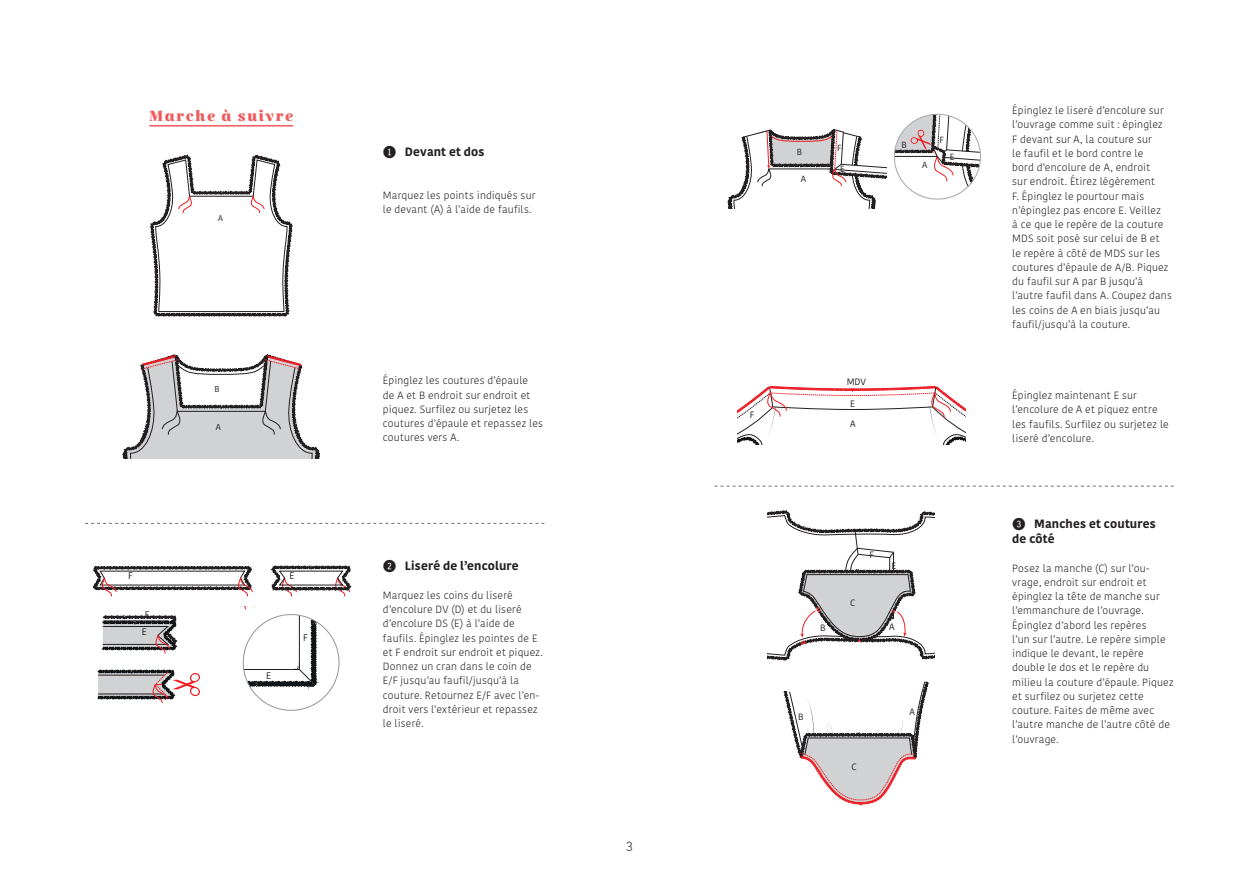
<style>
.page{position:relative;width:1259px;height:893px;background:#fff}
.page>*{position:absolute;margin:0;border:0;box-sizing:border-box;transform-origin:0 0}
.intitle_L1000{font:800 15px "Gabriela Alt";letter-spacing:.105em;color:#f0595b}
.Let_op{font:13.5px "Kohinoor";color:#57585a}
.InterTitle{font:700 12px/15px "Kohinoor";letter-spacing:.015em;color:#231f20}
.Text{font:300 10.5px/14.2px "Kohinoor";letter-spacing:.015em;color:#231f20}
.t1{font:9.45px "Kohinoor";color:#231f20}
.t2{font:9.3px "Kohinoor";color:#231f20}
.t3{font:9.15px "Kohinoor";color:#231f20}
.t4{font:8.85px "Kohinoor";color:#231f20}
.t5{font:8.55px "Kohinoor";color:#231f20}
.t6{font:8.1px "Kohinoor";color:#231f20}
.s1{font-family:"Fyra Numeric Circle Closed";font-weight:400;font-size:16.5px}
</style>
<div class="page">
<hr style="left:149px;top:125px;width:144px;height:2px;background:#f0595b">
<svg style="left:85px;top:523px;width:459px;height:1px"></svg>
<svg style="left:714px;top:486px;width:460px;height:1px"></svg>
<svg style="left:151px;top:156px;width:141px;height:159px"></svg>
<svg style="left:122px;top:355px;width:198px;height:104px"></svg>
<svg style="left:242px;top:607px;width:75px;height:80px"></svg>
<svg style="left:98px;top:670px;width:102px;height:33px"></svg>
<svg style="left:103px;top:615px;width:74px;height:39px;background:#9a9899"></svg>
<svg style="left:93px;top:566px;width:160px;height:31px"></svg>
<svg style="left:272px;top:566px;width:78px;height:31px"></svg>
<svg style="left:894px;top:114px;width:86px;height:86px"></svg>
<svg style="left:727px;top:129px;width:160px;height:80px"></svg>
<svg style="left:737px;top:386px;width:229px;height:58px"></svg>
<svg style="left:784px;top:681px;width:144px;height:125px"></svg>
<svg style="left:768px;top:511px;width:167px;height:148px"></svg>
<p class="intitle_L1000" style="left:149px;top:107px;width:145px">Marche à suivre</p>
<p class="Text" style="left:1012px;top:104px;width:161px">Épinglez le liseré d’encolure sur l’ouvrage comme suit : épinglez<br>F devant sur A, la couture sur<br>le faufil et le bord contre le<br>bord d’encolure de A, endroit<br>sur endroit. Étirez légèrement<br>F. Épinglez le pourtour mais n’épinglez pas encore E. Veillez<br>à ce que le repère de la couture<br>MDS soit posé sur celui de B et<br>le repère à côté de MDS sur les coutures d’épaule de A/B. Piquez du faufil sur A par B jusqu’à l’autre faufil dans A. Coupez dans les coins de A en biais jusqu’au faufil/jusqu’à la couture.</p>
<p class="t4" style="left:939px;top:134px;width:6px">F</p>
<p class="t4" style="left:901px;top:140px;width:7px">B</p>
<p class="t4" style="left:837px;top:142px;width:6px">F</p>
<p class="t4" style="left:840px;top:163px;width:6px">E</p>
<p class="InterTitle" style="left:383px;top:145px;width:103px"><span class="s1">1</span> Devant et dos</p>
<p class="Text" style="left:383px;top:189px;width:154px">Marquez les points indiqués sur le devant (A) à l’aide de faufils.</p>
<p class="t4" style="left:796px;top:146px;width:7px">B</p>
<p class="t4" style="left:801px;top:174px;width:7px">A</p>
<p class="t4" style="left:950px;top:151px;width:6px">E</p>
<p class="t4" style="left:922px;top:159px;width:7px">A</p>
<p class="t6" style="left:218px;top:213px;width:6px">A</p>
<p class="t5" style="left:214px;top:384px;width:7px">B</p>
<p class="t5" style="left:216px;top:421px;width:7px">A</p>
<p class="t1" style="left:128px;top:570px;width:6px">F</p>
<p class="t1" style="left:289px;top:570px;width:7px">E</p>
<p class="t1" style="left:145px;top:609px;width:6px">F</p>
<p class="t1" style="left:142px;top:626px;width:7px">E</p>
<p class="t1" style="left:266px;top:669px;width:7px">E</p>
<p class="t1" style="left:303px;top:631px;width:6px">F</p>
<p class="Text" style="left:383px;top:374px;width:162px">Épinglez les coutures d’épaule<br>de A et B endroit sur endroit et piquez. Surfilez ou surjetez les coutures d’épaule et repassez les coutures vers A.</p>
<p class="InterTitle" style="left:383px;top:559px;width:137px"><span class="s1">2</span> Liseré de l’encolure</p>
<p class="Text" style="left:383px;top:588px;width:161px">Marquez les coins du liseré d’encolure DV (D) et du liseré d’encolure DS (E) à l’aide de faufils. Épinglez les pointes de E et F endroit sur endroit et piquez.<br>Donnez un cran dans le coin de<br>E/F jusqu’au faufil/jusqu’à la couture. Retournez E/F avec l’en‑ droit vers l’extérieur et repassez le liseré.</p>
<p class="Let_op" style="left:626px;top:837px;width:8px">3</p>
<p class="t2" style="left:750px;top:409px;width:6px">F</p>
<p class="t2" style="left:846px;top:376px;width:21px">MDV</p>
<p class="t2" style="left:850px;top:417px;width:7px">A</p>
<p class="t2" style="left:850px;top:398px;width:6px">E</p>
<p class="t3" style="left:869px;top:549px;width:6px">F</p>
<p class="t3" style="left:850px;top:597px;width:7px">C</p>
<p class="t3" style="left:891px;top:560px;width:6px">E</p>
<p class="t3" style="left:820px;top:622px;width:7px">B</p>
<p class="t3" style="left:889px;top:621px;width:7px">A</p>
<p class="t3" style="left:798px;top:711px;width:7px">B</p>
<p class="t3" style="left:851px;top:761px;width:7px">C</p>
<p class="t3" style="left:909px;top:706px;width:7px">A</p>
<p class="Text" style="left:1012px;top:389px;width:158px">Épinglez maintenant E sur l’encolure de A et piquez entre les faufils. Surfilez ou surjetez le liseré d’encolure.</p>
<p class="InterTitle" style="left:1012px;top:517px;width:145px"><span class="s1">3</span> Manches et coutures de côté</p>
<p class="Text" style="left:1012px;top:561px;width:163px">Posez la manche (C) sur l’ou‑ vrage, endroit sur endroit et épinglez la tête de manche sur l’emmanchure de l’ouvrage.<br>Épinglez d’abord les repères<br>l’un sur l’autre. Le repère simple indique le devant, le repère double le dos et le repère du milieu la couture d’épaule. Piquez et surfilez ou surjetez cette couture. Faites de même avec l’autre manche de l’autre côté de l’ouvrage.</p>
</div>
